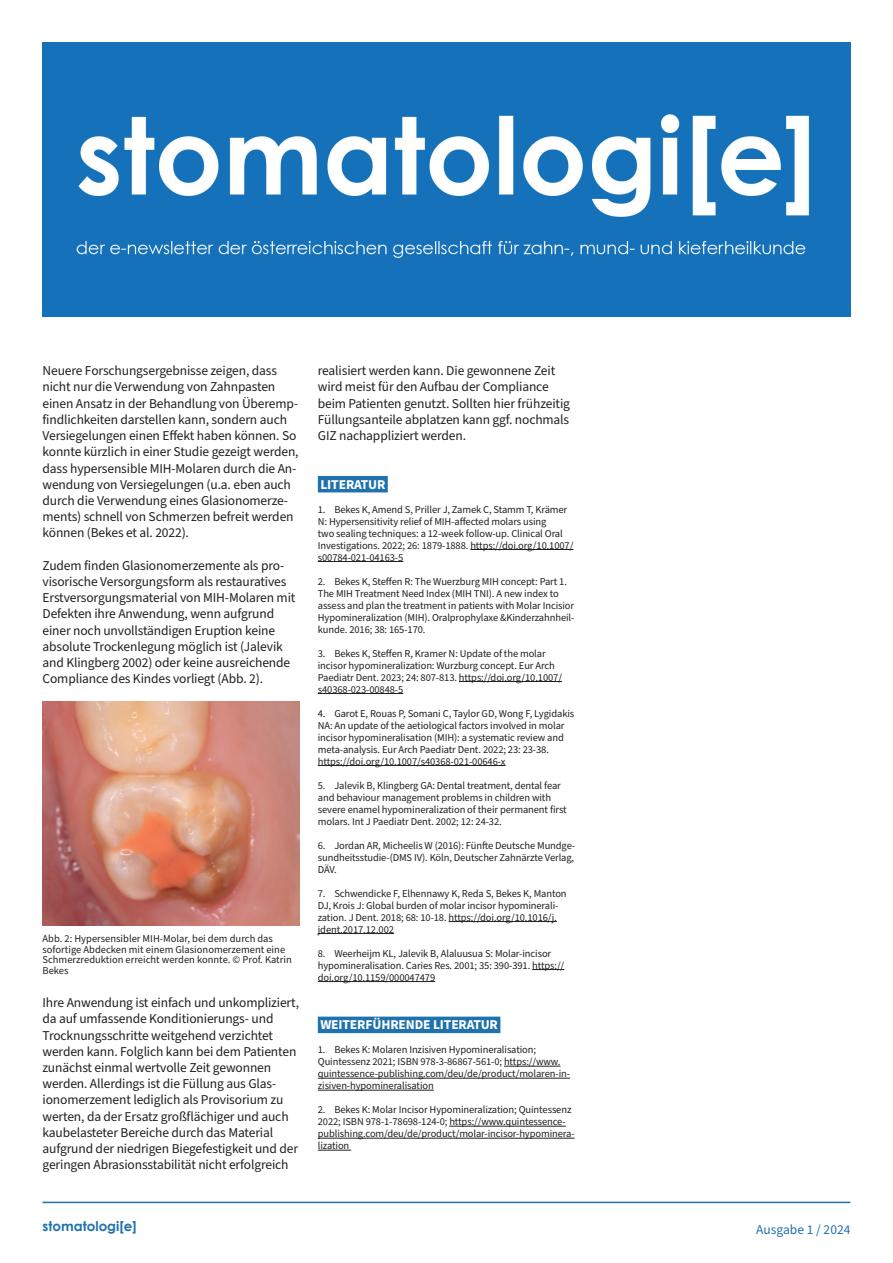
<style>
.page{position:relative;width:893px;height:1263px;background:#fff}
.page>*{position:absolute;margin:0;border:0;box-sizing:border-box;transform-origin:0 0}
.t1{font:13.5px/16.2px "Source Sans Pro";letter-spacing:-.01em;color:#231f20}
.t2{font:700 13.5px "Source Sans Pro";letter-spacing:-.01em;color:#fff}
.t3{font:700 13.5px "Century Gothic";color:#2072ac}
.t4{font:13.5px "Source Sans Pro";color:#2072ac}
.t5{font:10.5px/12px "Source Sans Pro";letter-spacing:-.01em;color:#231f20}
</style>
<div class="page">
<img style="left:43px;top:43px;width:807px;height:274px">
<div style="left:318px;top:476px;width:70px;height:16px;background:#2072ac"></div>
<hr style="left:470px;top:549px;width:103px;height:1px;background:#231f20">
<hr style="left:318px;top:561px;width:85px;height:1px;background:#231f20">
<hr style="left:459px;top:681px;width:103px;height:1px;background:#231f20">
<hr style="left:318px;top:693px;width:85px;height:1px;background:#231f20">
<hr style="left:318px;top:765px;width:188px;height:1px;background:#231f20">
<hr style="left:449px;top:921px;width:108px;height:1px;background:#231f20">
<hr style="left:318px;top:933px;width:76px;height:1px;background:#231f20">
<hr style="left:532px;top:969px;width:32px;height:1px;background:#231f20">
<hr style="left:318px;top:981px;width:117px;height:1px;background:#231f20">
<div style="left:318px;top:1016px;width:182px;height:17px;background:#2072ac"></div>
<hr style="left:504px;top:1066px;width:56px;height:1px;background:#231f20">
<hr style="left:318px;top:1078px;width:252px;height:1px;background:#231f20">
<hr style="left:318px;top:1090px;width:116px;height:1px;background:#231f20">
<hr style="left:449px;top:1126px;width:117px;height:1px;background:#231f20">
<hr style="left:318px;top:1138px;width:257px;height:1px;background:#231f20">
<hr style="left:318px;top:1150px;width:33px;height:1px;background:#231f20">
<hr style="left:43px;top:1201px;width:807px;height:2px;background:#2072ac">
<img style="left:43px;top:702px;width:257px;height:224px">
<p class="t1" style="left:43px;top:363px;width:258px">Neuere Forschungsergebnisse zeigen, dass nicht nur die Verwendung von Zahnpasten einen Ansatz in der Behandlung von Überemp&shy;findlichkeiten darstellen kann, sondern auch Versiegelungen einen Effekt haben können. So konnte kürzlich in einer Studie gezeigt werden, dass hypersensible MIH-Molaren durch die An&shy;wendung von Versiegelungen (u.a. eben auch durch die Verwendung eines Glasionomerze&shy;ments) schnell von Schmerzen befreit werden können (Bekes et al. 2022).</p>
<p class="t1" style="left:43px;top:557px;width:254px">Zudem finden Glasionomerzemente als pro&shy;visorische Versorgungsform als restauratives Erstversorgungsmaterial von MIH-Molaren mit Defekten ihre Anwendung, wenn aufgrund einer noch unvollständigen Eruption keine absolute Trockenlegung möglich ist (Jalevik and Klingberg 2002) oder keine ausreichende Compliance des Kindes vorliegt (Abb. 2).</p>
<p class="t5" style="left:43px;top:934px;width:251px;line-height:10.5px">Abb. 2: Hypersensibler MIH-Molar, bei dem durch das sofortige Abdecken mit einem Glasionomerzement eine Schmerzreduktion erreicht werden konnte. © Prof. Katrin Bekes</p>
<p class="t1" style="left:43px;top:995px;width:258px">Ihre Anwendung ist einfach und unkompliziert, da auf umfassende Konditionierungs- und Trocknungsschritte weitgehend verzichtet werden kann. Folglich kann bei dem Patienten zunächst einmal wertvolle Zeit gewonnen werden. Allerdings ist die Füllung aus Glas&shy;ionomerzement lediglich als Provisorium zu werten, da der Ersatz großflächiger und auch kaubelasteter Bereiche durch das Material aufgrund der niedrigen Biegefestigkeit und der geringen Abrasionsstabilität nicht erfolgreich</p>
<p class="t1" style="left:318px;top:363px;width:254px">realisiert werden kann. Die gewonnene Zeit wird meist für den Aufbau der Compliance beim Patienten genutzt. Sollten hier frühzeitig Füllungsanteile abplatzen kann ggf. nochmals GIZ nachappliziert werden.</p>
<p class="t2" style="left:320px;top:475px;width:66px">LITERATUR</p>
<p class="t5" style="left:318px;top:503px;width:257px">1. Bekes K, Amend S, Priller J, Zamek C, Stamm T, Krämer N: Hypersensitivity relief of MIH-affected molars using<br>two sealing techniques: a 12-week follow-up. Clinical Oral Investigations. 2022; 26: 1879-1888. https://doi.org/10.1007/ s00784-021-04163-5</p>
<p class="t5" style="left:318px;top:576px;width:258px">2. Bekes K, Steffen R: The Wuerzburg MIH concept: Part 1.<br>The MIH Treatment Need Index (MIH TNI). A new index to assess and plan the treatment in patients with Molar Incisior Hypomineralization (MIH). Oralprophylaxe &amp;Kinderzahnheil&shy;kunde. 2016; 38: 165-170.</p>
<p class="t5" style="left:318px;top:648px;width:246px">3. Bekes K, Steffen R, Kramer N: Update of the molar incisor hypomineralization: Wurzburg concept. Eur Arch Paediatr Dent. 2023; 24: 807-813. https://doi.org/10.1007/ s40368-023-00848-5</p>
<p class="t5" style="left:318px;top:708px;width:258px">4. Garot E, Rouas P, Somani C, Taylor GD, Wong F, Lygidakis NA: An update of the aetiological factors involved in molar incisor hypomineralisation (MIH): a systematic review and meta-analysis. Eur Arch Paediatr Dent. 2022; 23: 23-38. https://doi.org/10.1007/s40368-021-00646-x</p>
<p class="t5" style="left:318px;top:780px;width:250px">5. Jalevik B, Klingberg GA: Dental treatment, dental fear and behaviour management problems in children with severe enamel hypomineralization of their permanent first molars. Int J Paediatr Dent. 2002; 12: 24-32.</p>
<p class="t5" style="left:318px;top:840px;width:259px;text-align:justify">6. Jordan AR, Micheelis W (2016): Fünfte Deutsche Mundge&shy;sundheitsstudie-(DMS IV). Köln, Deutscher Zahnärzte Verlag, DÄV.</p>
<p class="t5" style="left:318px;top:888px;width:250px">7. Schwendicke F, Elhennawy K, Reda S, Bekes K, Manton DJ, Krois J: Global burden of molar incisor hypominerali&shy;zation. J Dent. 2018; 68: 10-18. https://doi.org/10.1016/j. jdent.2017.12.002</p>
<p class="t5" style="left:318px;top:948px;width:248px">8. Weerheijm KL, Jalevik B, Alaluusua S: Molar-incisor hypomineralisation. Caries Res. 2001; 35: 390-391. https:// doi.org/10.1159/000047479</p>
<p class="t2" style="left:320px;top:1016px;width:179px">WEITERFÜHRENDE LITERATUR</p>
<p class="t5" style="left:318px;top:1044px;width:254px">1. Bekes K: Molaren Inzisiven Hypomineralisation; Quintessenz 2021; ISBN 978-3-86867-561-0; https://www. quintessence-publishing.com/deu/de/product/molaren-in&shy;zisiven-hypomineralisation</p>
<p class="t5" style="left:318px;top:1104px;width:258px">2. Bekes K: Molar Incisor Hypomineralization; Quintessenz 2022; ISBN 978-1-78698-124-0; https://www.quintessence&shy;publishing.com/deu/de/product/molar-incisor-hypominera&shy;lization</p>
<p class="t3" style="left:43px;top:1217px;width:96px">stomatologi[e]</p>
<p class="t4" style="left:756px;top:1221px;width:96px">Ausgabe 1 / 2024</p>
</div>
